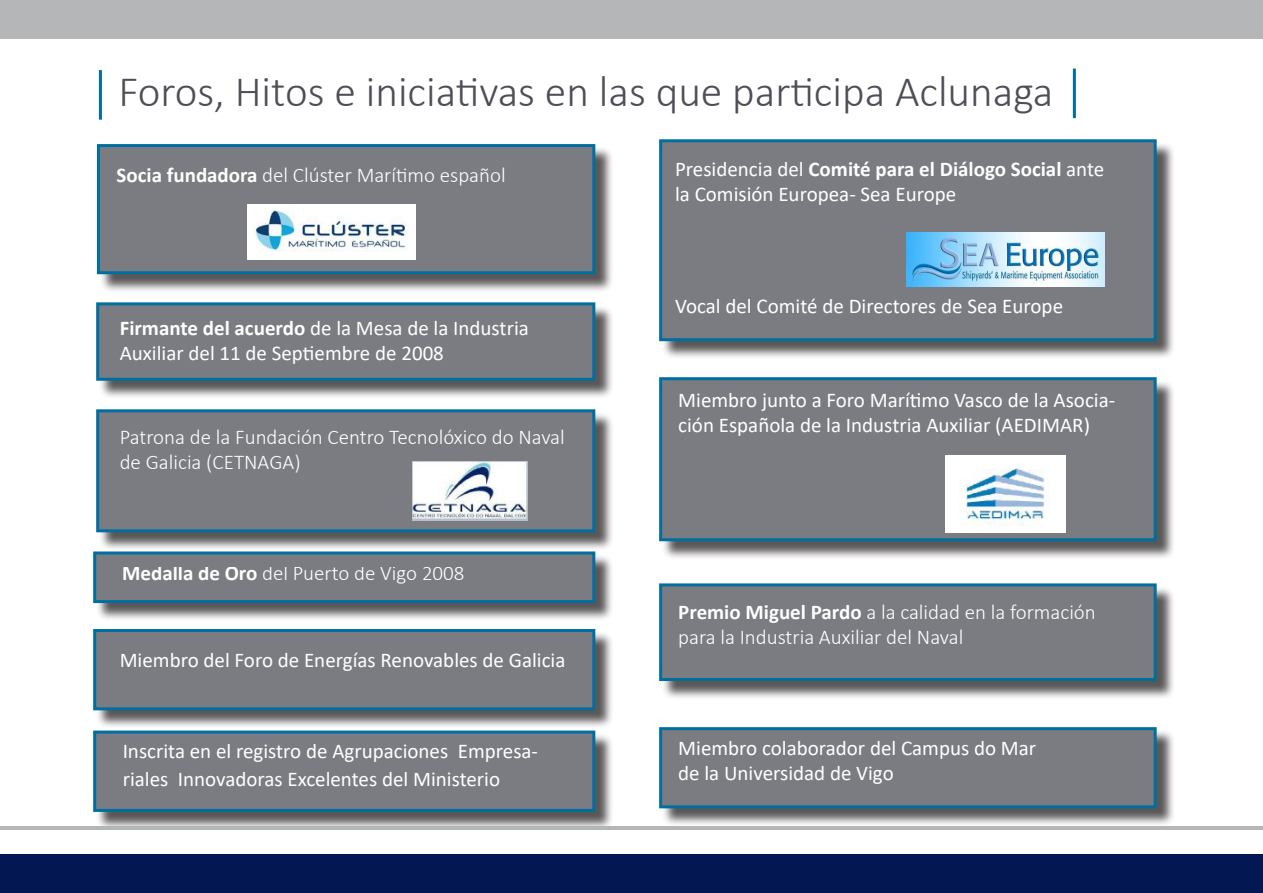
<style>
.page{position:relative;width:1263px;height:893px;background:#fff}
.page>*{position:absolute;margin:0;border:0;box-sizing:border-box;transform-origin:0 0}
.t1{font:300 43.5px "Calibri";color:#4d4e56}
.t2{font:21px/25.2px "Calibri";color:#fff}
.t3{font:300 21px/25.2px "Calibri";color:#fff}
.s1{font-weight:700}
</style>
<div class="page">
<div style="left:0;top:0;width:1263px;height:38px;background:#b5b6b8"></div>
<div style="left:99px;top:146px;width:515px;height:147px;background:#231f20;opacity:.75"></div>
<div style="left:97px;top:144px;width:498px;height:130px;background:#7a7c81;border:3px solid #006ea0"></div>
<div style="left:661px;top:141px;width:514px;height:219px;background:#231f20;opacity:.75"></div>
<div style="left:659px;top:139px;width:498px;height:202px;background:#7a7c81;border:3px solid #006ea0"></div>
<div style="left:98px;top:304px;width:516px;height:96px;background:#231f20;opacity:.75"></div>
<div style="left:98px;top:304px;width:496px;height:75px;background:#7a7c81"></div>
<div style="left:96px;top:302px;width:499px;height:79px;border:3px solid #006ea0"></div>
<div style="left:98px;top:411px;width:516px;height:140px;background:#231f20;opacity:.75"></div>
<div style="left:96px;top:409px;width:499px;height:123px;background:#7a7c81;border:3px solid #006ea0"></div>
<div style="left:95px;top:554px;width:519px;height:68px;background:#231f20;opacity:.75"></div>
<div style="left:93px;top:551px;width:502px;height:52px;background:#7a7c81;border:3px solid #006ea0"></div>
<div style="left:95px;top:733px;width:519px;height:97px;background:#231f20;opacity:.75"></div>
<div style="left:93px;top:731px;width:502px;height:81px;background:#7a7c81;border:3px solid #006ea0"></div>
<div style="left:661px;top:379px;width:514px;height:181px;background:#231f20;opacity:.75"></div>
<div style="left:659px;top:377px;width:498px;height:164px;background:#7a7c81;border:3px solid #006ea0"></div>
<div style="left:95px;top:631px;width:519px;height:98px;background:#231f20;opacity:.75"></div>
<div style="left:93px;top:629px;width:502px;height:81px;background:#7a7c81;border:3px solid #006ea0"></div>
<div style="left:661px;top:586px;width:514px;height:113px;background:#231f20;opacity:.75"></div>
<div style="left:659px;top:583px;width:498px;height:98px;background:#7a7c81;border:3px solid #006ea0"></div>
<div style="left:661px;top:729px;width:514px;height:98px;background:#231f20;opacity:.75"></div>
<div style="left:659px;top:727px;width:498px;height:81px;background:#7a7c81;border:3px solid #006ea0"></div>
<img style="left:248px;top:204px;width:167px;height:56px">
<img style="left:412px;top:461px;width:115px;height:60px">
<img style="left:906px;top:233px;width:198px;height:54px">
<img style="left:945px;top:456px;width:120px;height:76px">
<hr style="left:99px;top:70px;width:3px;height:50px;background:#006ea0">
<hr style="left:1073px;top:69px;width:3px;height:49px;background:#006ea0">
<hr style="left:0;top:826px;width:1263px;height:3px;background:#b5b6b8">
<div style="left:0;top:855px;width:1263px;height:38px;background:#031853"></div>
<h1 class="t1" style="left:119px;top:65px;width:936px">Foros, Hitos e iniciativas en las que participa Aclunaga</h1>
<p class="t3" style="left:116px;top:162px;width:391px"><span class="s1">Socia fundadora</span> del Clúster Marítimo español</p>
<p class="t2" style="left:120px;top:315px;width:411px"><span class="s1">Firmante del acuerdo</span> de la Mesa de la Industria<br>Auxiliar del 11 de Septiembre de 2008</p>
<p class="t3" style="left:120px;top:424px;width:447px">Patrona de la Fundación Centro Tecnolóxico do Naval de Galicia (CETNAGA)</p>
<p class="t3" style="left:122px;top:560px;width:344px"><span class="s1">Medalla de Oro</span> del Puerto de Vigo 2008</p>
<p class="t2" style="left:120px;top:647px;width:447px">Miembro del Foro de Energías Renovables de Galicia</p>
<p class="t2" style="left:123px;top:736px;width:417px;line-height:28.8px">Inscrita en el registro de Agrupaciones Empresa&shy;riales Innovadoras Excelentes del Ministerio</p>
<p class="t2" style="left:675px;top:156px;width:431px">Presidencia del <span class="s1">Comité para el Diálogo Social</span> ante la Comisión Europea- Sea Europe</p>
<p class="t2" style="left:675px;top:293px;width:390px">Vocal del Comité de Directores de Sea Europe</p>
<p class="t2" style="left:678px;top:387px;width:438px">Miembro junto a Foro Marítimo Vasco de la Asocia&shy;ción Española de la Industria Auxiliar (AEDIMAR)</p>
<p class="t3" style="left:678px;top:599px;width:419px"><span class="s1">Premio Miguel Pardo</span> a la calidad en la formación para la Industria Auxiliar del Naval</p>
<p class="t2" style="left:678px;top:735px;width:359px">Miembro colaborador del Campus do Mar de la Universidad de Vigo</p>
</div>
